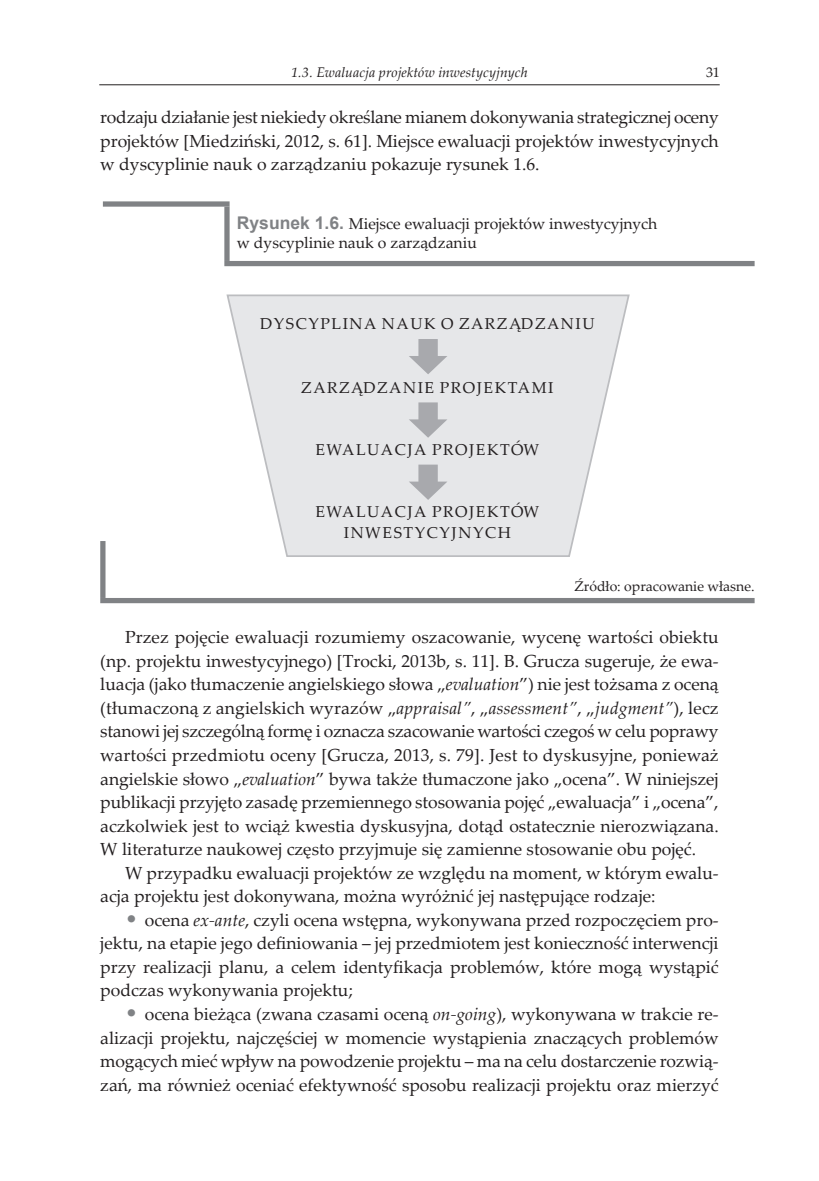
<style>
.page{position:relative;width:819px;height:1181px;background:#fff}
.page>*{position:absolute;margin:0;border:0;box-sizing:border-box;transform-origin:0 0}
.t1{font:17.5px/23.6px "Palatino Linotype";color:#231f20;text-align:justify}
.t2{font:15.75px/21px "Palatino Linotype";letter-spacing:.095em;color:#231f20;text-align:center}
.t3{font:15.75px/18.9px "Palatino Linotype";color:#231f20}
.t4{font:italic 14px "Palatino Linotype";letter-spacing:.005em;color:#231f20}
.t5{font:14px "Palatino Linotype";color:#231f20}
.s1{font-family:"Arial";font-weight:700;font-size:17.5px;color:#808285}
.s2{font-style:italic}
.s3{font-size:21px;color:#808285}
</style>
<div class="page">
<hr style="left:99px;top:84px;width:620px;height:1px;background:#231f20">
<div style="left:103px;top:201px;width:126px;height:6px;background:#808285"></div>
<div style="left:224px;top:207px;width:5px;height:54px;background:#808285"></div>
<div style="left:224px;top:261px;width:530px;height:5px;background:#808285"></div>
<div style="left:100px;top:541px;width:5px;height:57px;background:#808285"></div>
<div style="left:100px;top:598px;width:127px;height:5px;background:#808285"></div>
<div style="left:227px;top:598px;width:527px;height:5px;background:#808285"></div>
<svg style="left:226px;top:294px;width:404px;height:263px"></svg>
<svg style="left:409px;top:339px;width:38px;height:35px"></svg>
<svg style="left:409px;top:402px;width:38px;height:36px"></svg>
<svg style="left:409px;top:464px;width:38px;height:36px"></svg>
<p class="t4" style="left:291px;top:62px;width:238px">1.3. Ewaluacja projektów inwestycyjnych</p>
<p class="t5" style="left:706px;top:63px;width:15px">31</p>
<p class="t1" style="left:100px;top:104px;width:620px">rodzaju działanie jest niekiedy określane mianem dokonywania strategicznej oceny projektów [Miedziński, 2012, s. 61]. Miejsce ewaluacji projektów inwestycyjnych w dyscyplinie nauk o zarządzaniu pokazuje rysunek 1.6.</p>
<p class="t3" style="left:237px;top:214px;width:422px"><span class="s1">Rysunek 1.6.</span> Miejsce ewaluacji projektów inwestycyjnych w dyscyplinie nauk o zarządzaniu</p>
<p class="t2" style="left:260px;top:313px;width:336px">DYSCYPLINA NAUK O ZARZĄDZANIU</p>
<p class="t2" style="left:301px;top:376px;width:254px">ZARZĄDZANIE PROJEKTAMI</p>
<p class="t2" style="left:315px;top:439px;width:225px">EWALUACJA PROJEKTÓW</p>
<p class="t2" style="left:315px;top:500px;width:225px">EWALUACJA PROJEKTÓW<br>INWESTYCYJNYCH</p>
<p class="t5" style="left:574px;top:576px;width:181px">Źródło: opracowanie własne.</p>
<p class="t1" style="left:100px;top:625px;width:620px;text-indent:25px">Przez pojęcie ewaluacji rozumiemy oszacowanie, wycenę wartości obiektu (np. projektu inwestycyjnego) [Trocki, 2013b, s. 11]. B. Grucza sugeruje, że ewa&shy;luacja (jako tłumaczenie angielskiego słowa „<span class="s2">evaluation</span>”) nie jest tożsama z oceną (tłumaczoną z angielskich wyrazów „<span class="s2">appraisal”</span>, „<span class="s2">assessment”</span>, „<span class="s2">judgment”</span>), lecz stanowi jej szczególną formę i oznacza szacowanie wartości czegoś w celu poprawy wartości przedmiotu oceny [Grucza, 2013, s. 79]. Jest to dyskusyjne, ponieważ angielskie słowo „<span class="s2">evaluation</span>” bywa także tłumaczone jako „ocena”. W niniejszej publikacji przyjęto zasadę przemiennego stosowania pojęć „ewaluacja” i „ocena”, aczkolwiek jest to wciąż kwestia dyskusyjna, dotąd ostatecznie nierozwiązana.<br>W literaturze naukowej często przyjmuje się zamienne stosowanie obu pojęć.</p>
<p class="t1" style="left:100px;top:860px;width:620px;text-indent:25px">W przypadku ewaluacji projektów ze względu na moment, w którym ewalu&shy;acja projektu jest dokonywana, można wyróżnić jej następujące rodzaje:</p>
<p class="t1" style="left:100px;top:907px;width:620px;text-indent:25px"><span class="s3">•</span> ocena <span class="s2">ex-ante</span>, czyli ocena wstępna, wykonywana przed rozpoczęciem pro&shy;jektu, na etapie jego definiowania – jej przedmiotem jest konieczność interwencji przy realizacji planu, a celem identyfikacja problemów, które mogą wystąpić podczas wykonywania projektu;</p>
<p class="t1" style="left:100px;top:1001px;width:620px;text-indent:25px"><span class="s3">•</span> ocena bieżąca (zwana czasami oceną <span class="s2">on-going</span>), wykonywana w trakcie re&shy;alizacji projektu, najczęściej w momencie wystąpienia znaczących problemów mogących mieć wpływ na powodzenie projektu – ma na celu dostarczenie rozwią&shy;zań, ma również oceniać efektywność sposobu realizacji projektu oraz mierzyć</p>
</div>
